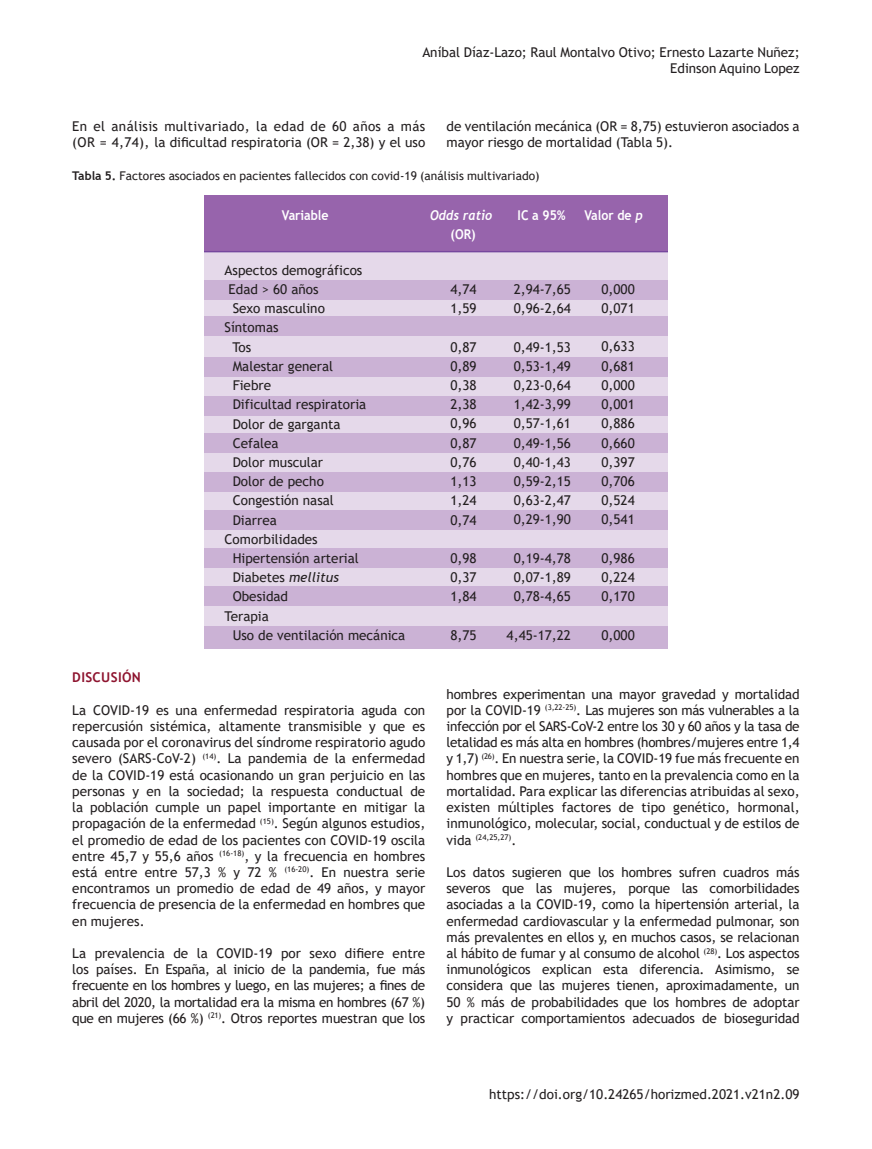
<style>
.page{position:relative;width:872px;height:1149px;background:#fff}
.page>*{position:absolute;margin:0;border:0;box-sizing:border-box;transform-origin:0 0}
.TEXTO_PRINCIPAL_HORI{font:13.5px/19.2px "Trebuchet MS";color:#231f20;text-align:justify}
.TEXTO_PRINCIPAL_HORI-2{font:13.5px/16.2px "Trebuchet MS";letter-spacing:.025em;color:#231f20}
.ENCABEZADO_AUTOR{font:13.5px/16.2px "Trebuchet MS";color:#231f20;text-align:right}
.t1{font:700 13.5px "Trebuchet MS";color:#fff;scale:.91 1}
.t2{font:italic 700 13.5px/19.2px "Trebuchet";color:#fff;text-align:center;scale:.91 1}
.SUBTITULO_MINUSCULAS{font:700 13.5px "Trebuchet MS";letter-spacing:.025em;color:#8e142f}
.LEYENDAS_cuadros{font:12px "Trebuchet MS";color:#231f20}
.TEXTO_PRINCIPAL_HORI-3{font:7.8px "Trebuchet MS";color:#231f20}
.s1{font-weight:700}
.s2{font-family:"Trebuchet MS";font-style:normal}
.s3{font-family:"Trebuchet";font-style:italic}
.s4{font-style:italic}
.s5{font-size:13.5px}
</style>
<div class="page">
<div style="left:204px;top:196px;width:463px;height:452px;background:#e5d9ea"></div>
<div style="left:204px;top:280px;width:463px;height:19px;background:#cbb2d5"></div>
<div style="left:204px;top:316px;width:463px;height:19px;background:#cbb2d5"></div>
<div style="left:204px;top:357px;width:463px;height:19px;background:#cbb2d5"></div>
<div style="left:204px;top:396px;width:463px;height:19px;background:#cbb2d5"></div>
<div style="left:204px;top:433px;width:463px;height:20px;background:#cbb2d5"></div>
<div style="left:204px;top:472px;width:463px;height:19px;background:#cbb2d5"></div>
<div style="left:204px;top:510px;width:463px;height:20px;background:#cbb2d5"></div>
<div style="left:204px;top:547px;width:463px;height:20px;background:#cbb2d5"></div>
<div style="left:204px;top:586px;width:463px;height:19px;background:#cbb2d5"></div>
<div style="left:204px;top:626px;width:463px;height:22px;background:#cbb2d5"></div>
<div style="left:204px;top:196px;width:463px;height:55px;background:#9764ac"></div>
<hr style="left:204px;top:251px;width:463px;height:1px;background:#6b3e98">
<p class="ENCABEZADO_AUTOR" style="left:422px;top:44px;width:379px">Aníbal Díaz-Lazo; Raul Montalvo Otivo; Ernesto Lazarte Nuñez;<br>Edinson Aquino Lopez</p>
<p class="TEXTO_PRINCIPAL_HORI-2" style="left:72px;top:118px;width:354px">En el análisis multivariado, la edad de 60 años a más (OR = 4,74), la dificultad respiratoria (OR = 2,38) y el uso</p>
<p class="TEXTO_PRINCIPAL_HORI" style="left:446px;top:118px;width:354px;line-height:16.2px">de ventilación mecánica (OR = 8,75) estuvieron asociados a mayor riesgo de mortalidad (Tabla 5).</p>
<p class="LEYENDAS_cuadros" style="left:72px;top:168px;width:469px"><span class="s1">Tabla 5.</span> Factores asociados en pacientes fallecidos con covid-19 (análisis multivariado)</p>
<p class="t1" style="left:282px;top:206px;width:53px">Variable</p>
<p class="t2" style="left:430px;top:205px;width:70px">Odds ratio <span class="s2">(OR)</span></p>
<p class="t1" style="left:517px;top:206px;width:54px">IC a 95%</p>
<p class="t1" style="left:584px;top:206px;width:66px">Valor de <span class="s3">p</span></p>
<p class="TEXTO_PRINCIPAL_HORI" style="left:224px;top:260px;width:139px">Aspectos demográficos</p>
<p class="TEXTO_PRINCIPAL_HORI" style="left:229px;top:279px;width:91px">Edad &gt; 60 años</p>
<p class="TEXTO_PRINCIPAL_HORI" style="left:233px;top:298px;width:94px">Sexo masculino</p>
<p class="TEXTO_PRINCIPAL_HORI" style="left:224px;top:318px;width:56px">Síntomas</p>
<p class="TEXTO_PRINCIPAL_HORI" style="left:232px;top:337px;width:20px">Tos</p>
<p class="TEXTO_PRINCIPAL_HORI" style="left:233px;top:356px;width:102px">Malestar general</p>
<p class="TEXTO_PRINCIPAL_HORI" style="left:233px;top:375px;width:40px">Fiebre</p>
<p class="TEXTO_PRINCIPAL_HORI" style="left:233px;top:394px;width:135px">Dificultad respiratoria</p>
<p class="TEXTO_PRINCIPAL_HORI" style="left:233px;top:414px;width:109px">Dolor de garganta</p>
<p class="TEXTO_PRINCIPAL_HORI" style="left:233px;top:433px;width:47px">Cefalea</p>
<p class="TEXTO_PRINCIPAL_HORI" style="left:233px;top:452px;width:92px">Dolor muscular</p>
<p class="TEXTO_PRINCIPAL_HORI" style="left:233px;top:471px;width:93px">Dolor de pecho</p>
<p class="TEXTO_PRINCIPAL_HORI" style="left:233px;top:490px;width:103px">Congestión nasal</p>
<p class="TEXTO_PRINCIPAL_HORI" style="left:233px;top:510px;width:46px">Diarrea</p>
<p class="TEXTO_PRINCIPAL_HORI" style="left:224px;top:529px;width:95px">Comorbilidades</p>
<p class="TEXTO_PRINCIPAL_HORI" style="left:233px;top:548px;width:128px">Hipertensión arterial</p>
<p class="TEXTO_PRINCIPAL_HORI" style="left:233px;top:567px;width:108px">Diabetes <span class="s4">mellitus</span></p>
<p class="TEXTO_PRINCIPAL_HORI" style="left:233px;top:586px;width:57px">Obesidad</p>
<p class="TEXTO_PRINCIPAL_HORI" style="left:224px;top:606px;width:46px">Terapia</p>
<p class="TEXTO_PRINCIPAL_HORI" style="left:233px;top:625px;width:174px">Uso de ventilación mecánica</p>
<p class="TEXTO_PRINCIPAL_HORI" style="left:601px;top:279px;width:35px">0,000<br>0,071</p>
<p class="TEXTO_PRINCIPAL_HORI" style="left:601px;top:337px;width:35px">0,633<br>0,681<br>0,000<br>0,001<br>0,886<br>0,660<br>0,397<br>0,706<br>0,524<br>0,541</p>
<p class="TEXTO_PRINCIPAL_HORI" style="left:601px;top:548px;width:35px">0,986<br>0,224<br>0,170</p>
<p class="TEXTO_PRINCIPAL_HORI" style="left:601px;top:625px;width:35px">0,000</p>
<p class="TEXTO_PRINCIPAL_HORI" style="left:514px;top:279px;width:59px">2,94-7,65<br>0,96-2,64</p>
<p class="TEXTO_PRINCIPAL_HORI" style="left:514px;top:337px;width:59px">0,49-1,53<br>0,53-1,49<br>0,23-0,64<br>1,42-3,99<br>0,57-1,61<br>0,49-1,56<br>0,40-1,43<br>0,59-2,15<br>0,63-2,47<br>0,29-1,90</p>
<p class="TEXTO_PRINCIPAL_HORI" style="left:514px;top:548px;width:59px">0,19-4,78<br>0,07-1,89<br>0,78-4,65</p>
<p class="TEXTO_PRINCIPAL_HORI" style="left:506px;top:625px;width:66px">4,45-17,22</p>
<p class="TEXTO_PRINCIPAL_HORI" style="left:450px;top:279px;width:28px">4,74<br>1,59</p>
<p class="TEXTO_PRINCIPAL_HORI" style="left:450px;top:337px;width:28px">0,87<br>0,89<br>0,38<br>2,38<br>0,96<br>0,87<br>0,76<br>1,13<br>1,24<br>0,74</p>
<p class="TEXTO_PRINCIPAL_HORI" style="left:450px;top:548px;width:28px">0,98<br>0,37<br>1,84</p>
<p class="TEXTO_PRINCIPAL_HORI" style="left:450px;top:625px;width:28px">8,75</p>
<p class="SUBTITULO_MINUSCULAS" style="left:72px;top:669px;width:70px">DISCUSIÓN</p>
<p class="TEXTO_PRINCIPAL_HORI" style="left:72px;top:701px;width:354px;line-height:16.2px">La COVID-19 es una enfermedad respiratoria aguda con repercusión sistémica, altamente transmisible y que es causada por el coronavirus del síndrome respiratorio agudo severo (SARS-CoV-2) <sup>(14)</sup>. La pandemia de la enfermedad de la COVID-19 está ocasionando un gran perjuicio en las personas y en la sociedad; la respuesta conductual de la población cumple un papel importante en mitigar la propagación de la enfermedad <sup>(15)</sup>. Según algunos estudios, el promedio de edad de los pacientes con COVID-19 oscila entre 45,7 y 55,6 años <sup>(16-18)</sup>, y la frecuencia en hombres está entre entre 57,3 % y 72 % <sup>(16-20)</sup>. En nuestra serie encontramos un promedio de edad de 49 años, y mayor frecuencia de presencia de la enfermedad en hombres que en mujeres.</p>
<p class="TEXTO_PRINCIPAL_HORI" style="left:72px;top:944px;width:354px;line-height:16.2px">La prevalencia de la COVID-19 por sexo difiere entre los países. En España, al inicio de la pandemia, fue más frecuente en los hombres y luego, en las mujeres; a fines de abril del 2020, la mortalidad era la misma en hombres (67 %) que en mujeres (66 %) <sup>(21)</sup>. Otros reportes muestran que los</p>
<p class="TEXTO_PRINCIPAL_HORI" style="left:446px;top:685px;width:354px;line-height:16.2px">hombres experimentan una mayor gravedad y mortalidad por la COVID-19 <sup>(3,22-25)</sup>. Las mujeres son más vulnerables a la infección por el SARS-CoV-2 entre los 30 y 60 años y la tasa de letalidad es más alta en hombres (hombres/mujeres entre 1,4 y 1,7) <sup>(26)</sup>. En nuestra serie, la COVID-19 fue más frecuente en hombres que en mujeres, tanto en la prevalencia como en la mortalidad. Para explicar las diferencias atribuidas al sexo, existen múltiples factores de tipo genético, hormonal, inmunológico, molecular, social, conductual y de estilos de</p>
<p class="TEXTO_PRINCIPAL_HORI-3" style="left:446px;top:832px;width:71px"><span class="s5">vida</span> (24,25,27)<span class="s5">.</span></p>
<p class="TEXTO_PRINCIPAL_HORI" style="left:446px;top:863px;width:354px;line-height:16.2px">Los datos sugieren que los hombres sufren cuadros más severos que las mujeres, porque las comorbilidades asociadas a la COVID-19, como la hipertensión arterial, la enfermedad cardiovascular y la enfermedad pulmonar, son más prevalentes en ellos y, en muchos casos, se relacionan al hábito de fumar y al consumo de alcohol <sup>(28)</sup>. Los aspectos inmunológicos explican esta diferencia. Asimismo, se considera que las mujeres tienen, aproximadamente, un 50 % más de probabilidades que los hombres de adoptar y practicar comportamientos adecuados de bioseguridad</p>
<p class="TEXTO_PRINCIPAL_HORI" style="left:489px;top:1084px;width:312px">https://doi.org/10.24265/horizmed.2021.v21n2.09</p>
</div>
